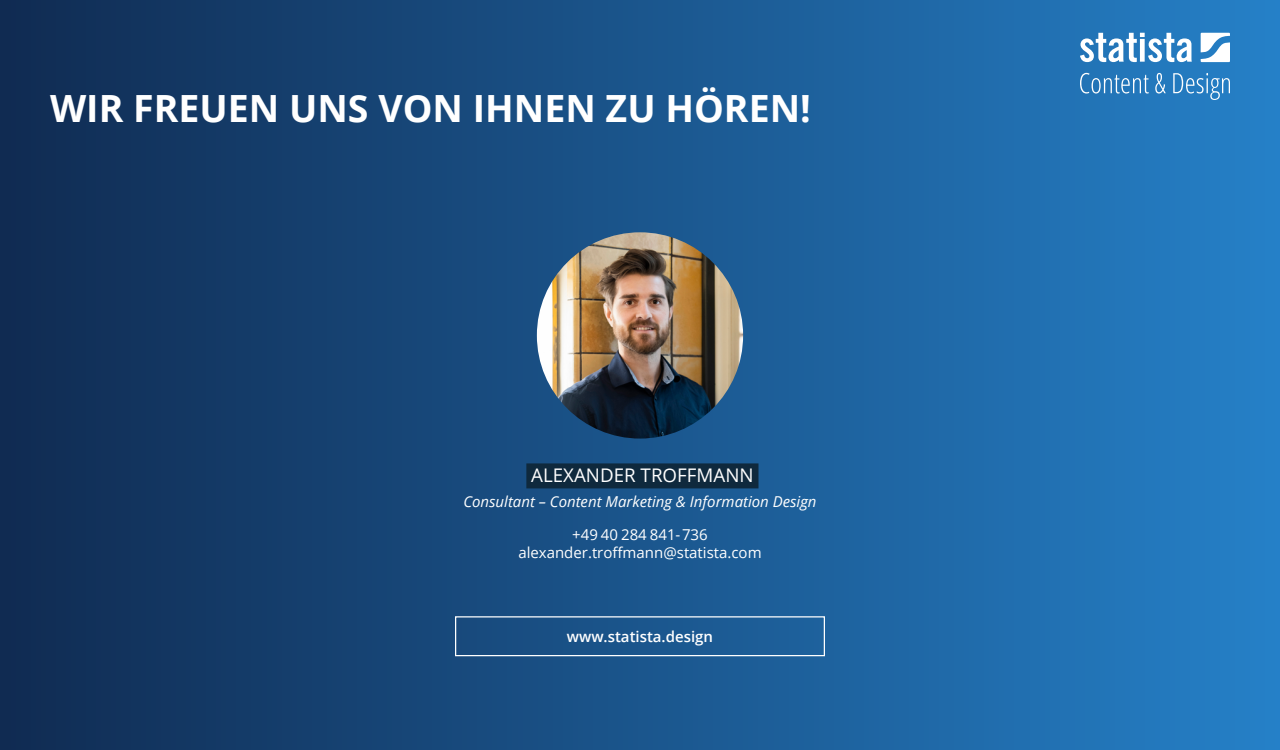
<style>
.page{position:relative;width:1280px;height:750px;background:#fff}
.page>*{position:absolute;margin:0;border:0;box-sizing:border-box;transform-origin:0 0}
.t1{font:700 37.5px "Open Sans";color:#fff}
.t2{font:18.75px "Open Sans";color:#fff}
.t3{font:15px/18px "Open Sans";color:#fff;text-align:center}
.t4{font:italic 15px "Open Sans";color:#fff}
.t5{font:600 15px "Open Sans";color:#fff}
</style>
<div class="page">
<div style="left:0;top:0;width:1280px;height:750px;background:linear-gradient(to right,#102b52,#2580c8)"></div>
<svg style="left:1080px;top:73px;width:69px;height:21px"></svg>
<svg style="left:1155px;top:73px;width:11px;height:21px"></svg>
<svg style="left:1173px;top:73px;width:57px;height:27px;background:#4b93cb"></svg>
<svg style="left:1080px;top:33px;width:112px;height:29px"></svg>
<svg style="left:1201px;top:33px;width:29px;height:29px"></svg>
<div style="left:455px;top:616px;width:370px;height:40px;border:1px solid #fff"></div>
<div style="left:526px;top:463px;width:233px;height:25px;background:#0f293d"></div>
<img style="left:537px;top:232px;width:206px;height:207px;border-radius:103px">
<h1 class="t1" style="left:50px;top:82px;width:762px">WIR FREUEN UNS VON IHNEN ZU HÖREN!</h1>
<p class="t2" style="left:531px;top:463px;width:224px">ALEXANDER TROFFMANN</p>
<p class="t4" style="left:463px;top:491px;width:355px">Consultant – Content Marketing &amp; Information Design</p>
<p class="t3" style="left:518px;top:525px;width:245px">+49 40 284 841-736 alexander.troffmann@statista.com</p>
<p class="t5" style="left:567px;top:626px;width:148px">www.statista.design</p>
</div>
